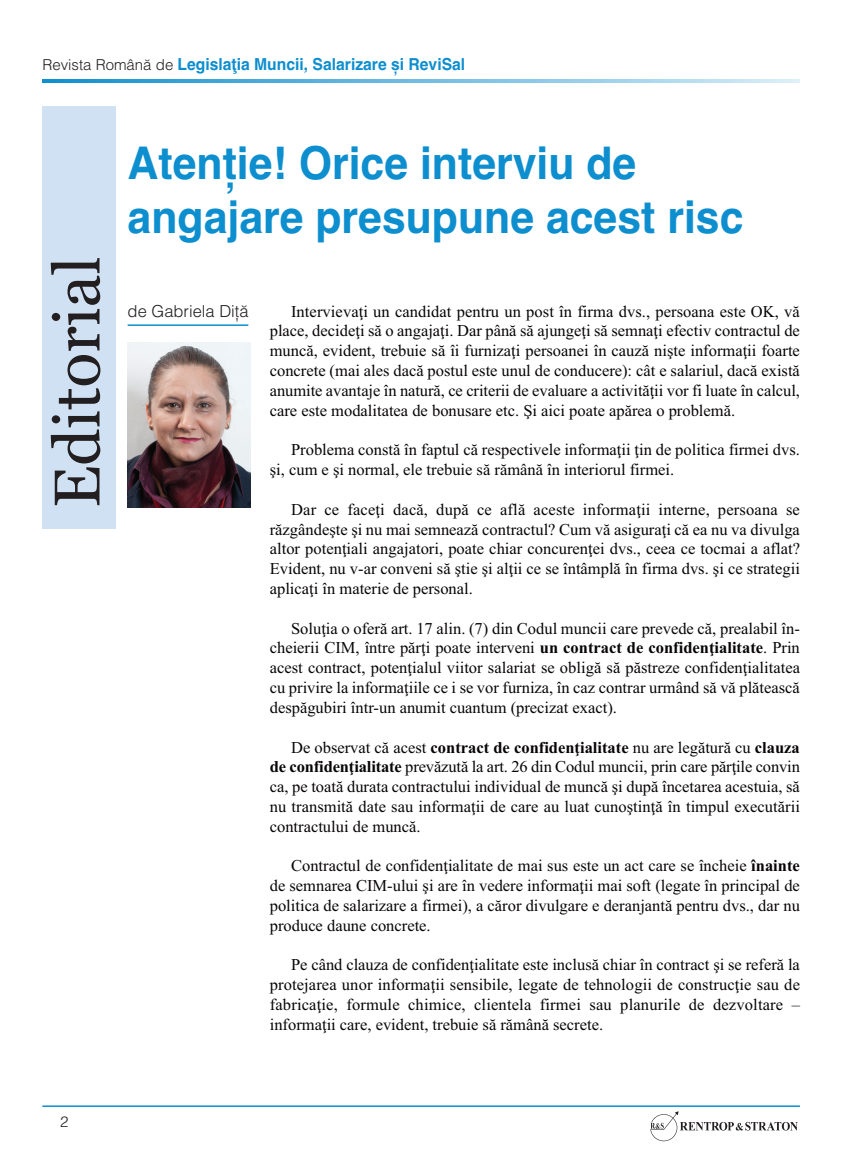
<style>
.page{position:relative;width:851px;height:1170px;background:#fff}
.page>*{position:absolute;margin:0;border:0;box-sizing:border-box;transform-origin:0 0}
.t1{font:64.5px "Georgia";color:#231f20}
.t2{font:700 45px/54px "Helvetica";color:#0c8ecf;scale:.95 1}
.t3{font:16.5px/19.8px "Times New Roman";color:#080505;text-align:justify}
.t4{font:700 16.5px "Helvetica";color:#0c8ecf;scale:.95 1}
.t5{font:300 16.5px "Helvetica";color:#231f20}
.t6{font:300 15px "Helvetica";color:#231f20}
.s1{font-weight:300;font-size:15px;color:#231f20}
.s2{font-weight:700}
</style>
<div class="page">
<hr style="left:42px;top:1105px;width:757px;height:1px;background:#0c8ecf">
<svg style="left:650px;top:1111px;width:147px;height:30px"></svg>
<svg style="left:42px;top:80px;width:757px;height:3px;background:#72bde2"></svg>
<hr style="left:128px;top:324px;width:120px;height:2px;background:#0c8ecf">
<div style="left:42px;top:106px;width:74px;height:423px;background:#d0e1f3"></div>
<img style="left:128px;top:342px;width:122px;height:166px">
<p class="t4" style="left:42px;top:58px;width:446px"><span class="s1">Revista Română de</span> Legislaţia Muncii, Salarizare și ReviSal</p>
<h1 class="t1" style="left:51px;top:508px;width:253px;rotate:-90deg">Editorial</h1>
<h2 class="t2" style="left:128px;top:140px;width:649px">Atenţie! Orice interviu de angajare presupune acest risc</h2>
<p class="t5" style="left:128px;top:305px;width:123px">de Gabriela Diță</p>
<p class="t3" style="left:270px;top:303px;width:531px;text-indent:21px">Intervievaţi un candidat pentru un post în firma dvs., persoana este OK, vă place, decideţi să o angajaţi. Dar până să ajungeţi să semnaţi efectiv contractul de muncă, evident, trebuie să îi furnizaţi persoanei în cauză nişte informaţii foarte concrete (mai ales dacă postul este unul de conducere): cât e salariul, dacă există anumite avantaje în natură, ce criterii de evaluare a activităţii vor fi luate în calcul, care este modalitatea de bonusare etc. Şi aici poate apărea o problemă.</p>
<p class="t3" style="left:270px;top:441px;width:531px;text-indent:21px">Problema constă în faptul că respectivele informaţii ţin de politica firmei dvs. şi, cum e şi normal, ele trebuie să rămână în interiorul firmei.</p>
<p class="t3" style="left:270px;top:501px;width:531px;text-indent:21px">Dar ce faceţi dacă, după ce află aceste informaţii interne, persoana se răzgândeşte şi nu mai semnează contractul? Cum vă asiguraţi că ea nu va divulga altor potenţiali angajatori, poate chiar concurenţei dvs., ceea ce tocmai a aflat?<br>Evident, nu v-ar conveni să ştie şi alţii ce se întâmplă în firma dvs. şi ce strategii aplicaţi în materie de personal.</p>
<p class="t3" style="left:270px;top:619px;width:531px;text-indent:21px">Soluţia o oferă art. 17 alin. (7) din Codul muncii care prevede că, prealabil în&shy;cheierii CIM, între părţi poate interveni <span class="s2">un contract de confidenţialitate</span>. Prin acest contract, potenţialul viitor salariat se obligă să păstreze confidenţialitatea cu privire la informaţiile ce i se vor furniza, în caz contrar urmând să vă plătească despăgubiri într-un anumit cuantum (precizat exact).</p>
<p class="t3" style="left:270px;top:738px;width:531px;text-indent:21px">De observat că acest <span class="s2">contract de confidenţialitate</span> nu are legătură cu <span class="s2">clauza de confidenţialitate</span> prevăzută la art. 26 din Codul muncii, prin care părţile convin ca, pe toată durata contractului individual de muncă şi după încetarea acestuia, să nu transmită date sau informaţii de care au luat cunoştinţă în timpul executării contractului de muncă.</p>
<p class="t3" style="left:270px;top:857px;width:531px;text-indent:21px">Contractul de confidenţialitate de mai sus este un act care se încheie <span class="s2">înainte </span>de semnarea CIM-ului şi are în vedere informaţii mai soft (legate în principal de politica de salarizare a firmei), a căror divulgare e deranjantă pentru dvs., dar nu produce daune concrete.</p>
<p class="t3" style="left:270px;top:956px;width:531px;text-indent:21px">Pe când clauza de confidenţialitate este inclusă chiar în contract şi se referă la protejarea unor informaţii sensibile, legate de tehnologii de construcţie sau de fabricaţie, formule chimice, clientela firmei sau planurile de dezvoltare – informaţii care, evident, trebuie să rămână secrete.</p>
<p class="t6" style="left:60px;top:1115px;width:10px">2</p>
</div>
